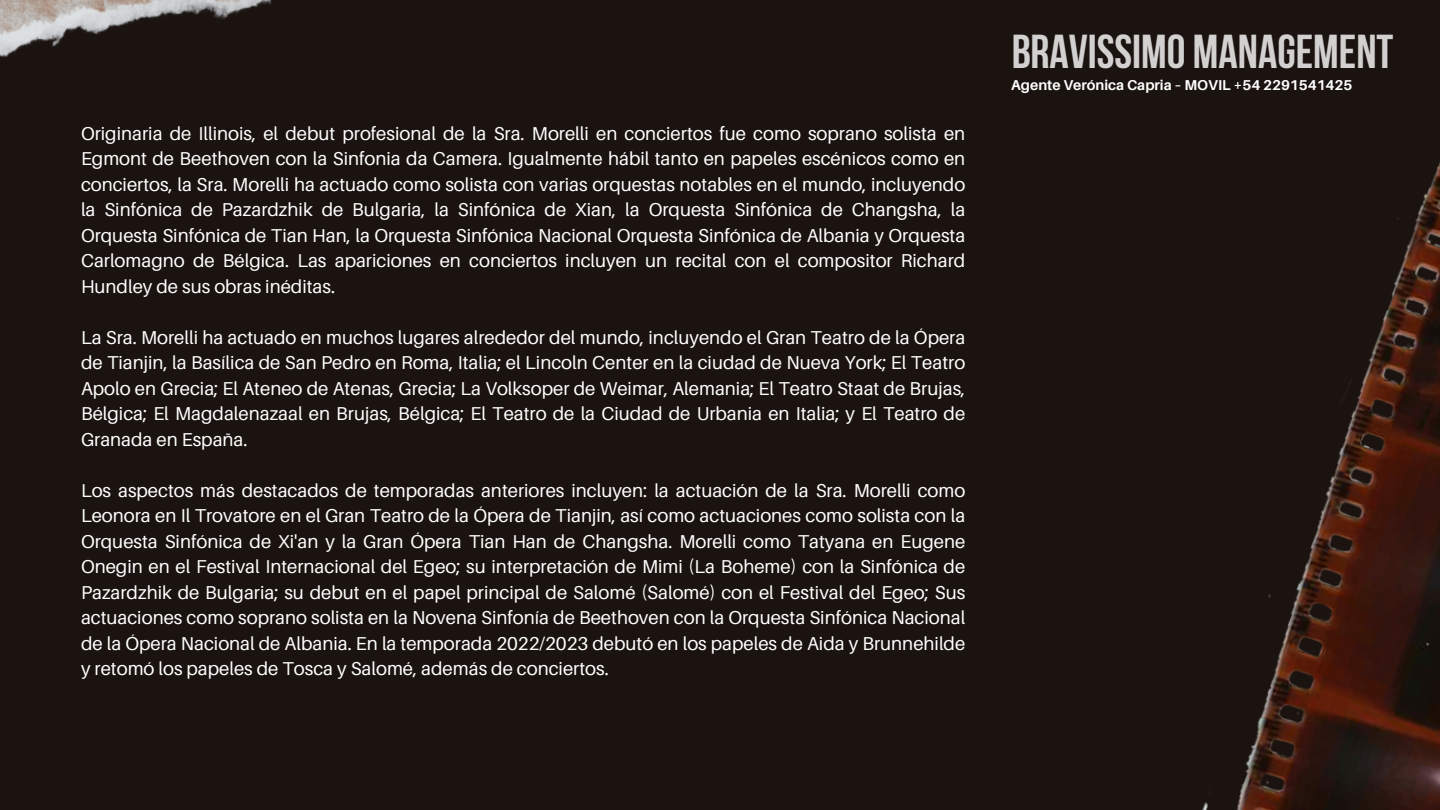
<style>
.page{position:relative;width:1440px;height:810px;background:#1b130f}
.page>*{position:absolute;margin:0;border:0;box-sizing:border-box;transform-origin:0 0}
.t1{font:700 47.4px "Bebas Neue";color:#fff}
.t2{font:18.6px/25.5px "Aileron";color:#fff;text-align:justify}
.t3{font:700 14.3px "Aileron";color:#fff}
</style>
<div class="page">
<img style="left:1202px;top:162px;width:238px;height:648px">
<img style="left:0;top:0;width:272px;height:57px">
<p class="t2" style="left:81px;top:120px;width:886px">Originaria de Illinois, el debut profesional de la Sra. Morelli en conciertos fue como soprano solista en Egmont de Beethoven con la Sinfonia da Camera. Igualmente hábil tanto en papeles escénicos como en conciertos, la Sra. Morelli ha actuado como solista con varias orquestas notables en el mundo, incluyendo la Sinfónica de Pazardzhik de Bulgaria, la Sinfónica de Xian, la Orquesta Sinfónica de Changsha, la Orquesta Sinfónica de Tian Han, la Orquesta Sinfónica Nacional Orquesta Sinfónica de Albania y Orquesta Carlomagno de Bélgica. Las apariciones en conciertos incluyen un recital con el compositor Richard Hundley de sus obras inéditas.</p>
<p class="t2" style="left:81px;top:324px;width:886px">La Sra. Morelli ha actuado en muchos lugares alrededor del mundo, incluyendo el Gran Teatro de la Ópera de Tianjin, la Basílica de San Pedro en Roma, Italia; el Lincoln Center en la ciudad de Nueva York; El Teatro Apolo en Grecia; El Ateneo de Atenas, Grecia; La Volksoper de Weimar, Alemania; El Teatro Staat de Brujas, Bélgica; El Magdalenazaal en Brujas, Bélgica; El Teatro de la Ciudad de Urbania en Italia; y El Teatro de Granada en España.</p>
<p class="t2" style="left:81px;top:477px;width:886px">Los aspectos más destacados de temporadas anteriores incluyen: la actuación de la Sra. Morelli como Leonora en Il Trovatore en el Gran Teatro de la Ópera de Tianjin, así como actuaciones como solista con la Orquesta Sinfónica de Xi'an y la Gran Ópera Tian Han de Changsha. Morelli como Tatyana en Eugene Onegin en el Festival Internacional del Egeo; su interpretación de Mimi (La Boheme) con la Sinfónica de Pazardzhik de Bulgaria; su debut en el papel principal de Salomé (Salomé) con el Festival del Egeo; Sus actuaciones como soprano solista en la Novena Sinfonía de Beethoven con la Orquesta Sinfónica Nacional de la Ópera Nacional de Albania. En la temporada 2022/2023 debutó en los papeles de Aida y Brunnehilde y retomó los papeles de Tosca y Salomé, además de conciertos.</p>
<h1 class="t1" style="left:1011px;top:33px;width:384px">BRAVISSIMO MANAGEMENT</h1>
<p class="t3" style="left:1011px;top:76px;width:343px">Agente Verónica Capria – MOVIL +54 2291541425</p>
</div>
